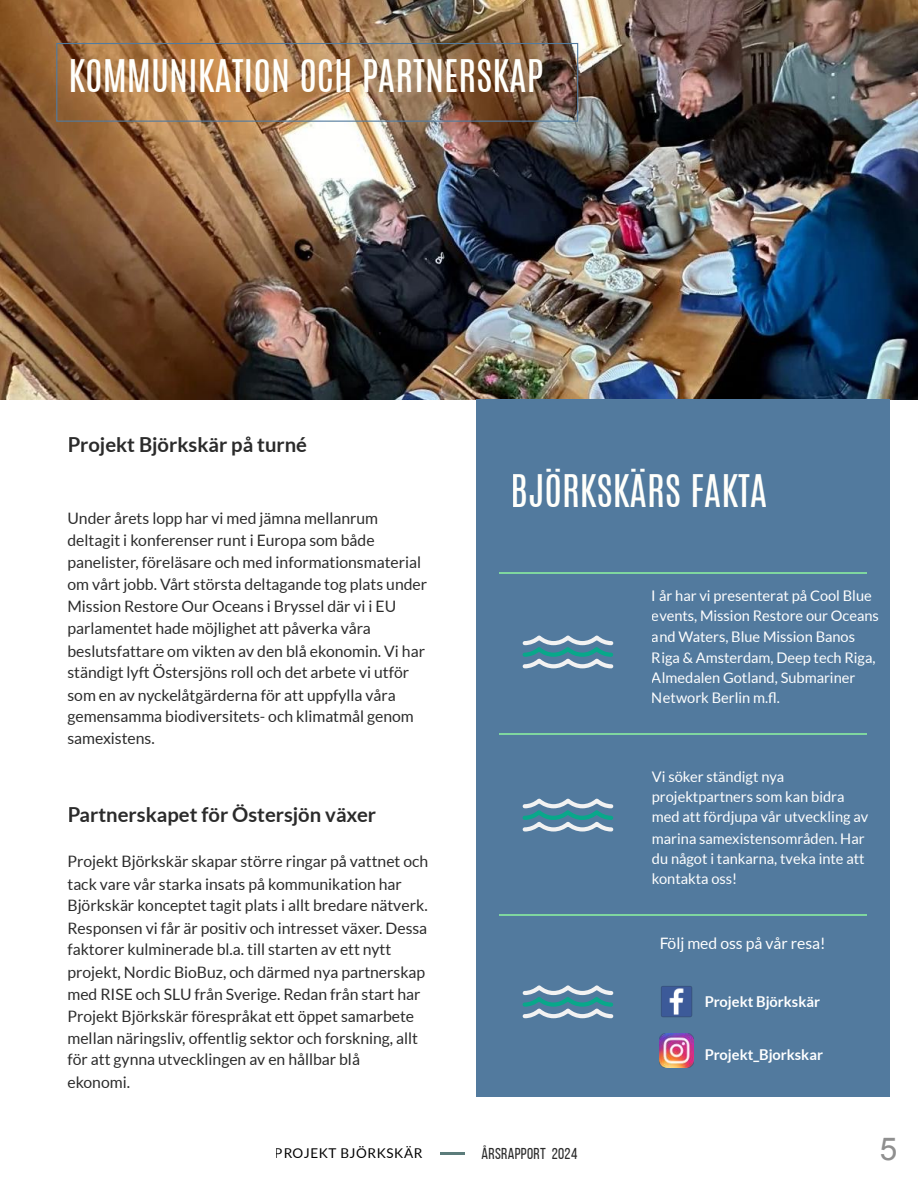
<style>
.page{position:relative;width:918px;height:1188px;background:#fff}
.page>*{position:absolute;margin:0;border:0;box-sizing:border-box;transform-origin:0 0}
.t1{font:38.25px "Antonio";color:#fffffb}
.t2{font:31.5px "Arial";color:#8f8f8f}
.t3{font:700 20.25px "Lato";color:#2b2b2b}
.t4{font:15.75px/22px "Lato";color:#2b2b2b}
.t5{font:15.75px "Lato";color:#fff}
.t6{font:15.75px "Bebas Neue";letter-spacing:.02em;color:#2b2b2b}
.t7{font:14.7px/20.4px "Lato";color:#fff}
.t8{font:700 14.7px "Lato";color:#fff}
.t9{font:13.5px "Lato";letter-spacing:.04em;color:#000}
</style>
<div class="page">
<img style="left:0;top:0;width:918px;height:399px">
<div style="left:476px;top:399px;width:414px;height:698px;background:#527a9e"></div>
<hr style="left:500px;top:914px;width:41px;height:1px;background:#7fd69f">
<hr style="left:541px;top:914px;width:42px;height:1px;background:#7fd69f">
<hr style="left:583px;top:914px;width:42px;height:1px;background:#7fd69f">
<hr style="left:625px;top:914px;width:41px;height:1px;background:#7fd69f">
<hr style="left:666px;top:914px;width:42px;height:1px;background:#7fd69f">
<hr style="left:708px;top:914px;width:42px;height:1px;background:#7fd69f">
<hr style="left:750px;top:914px;width:41px;height:1px;background:#7fd69f">
<hr style="left:791px;top:914px;width:42px;height:1px;background:#7fd69f">
<hr style="left:833px;top:914px;width:33px;height:1px;background:#7fd69f">
<div style="left:56px;top:43px;width:522px;height:79px;border:1px solid #527a9e"></div>
<hr style="left:500px;top:733px;width:41px;height:1px;background:#7fd69f">
<hr style="left:541px;top:733px;width:42px;height:1px;background:#7fd69f">
<hr style="left:583px;top:733px;width:42px;height:1px;background:#7fd69f">
<hr style="left:625px;top:733px;width:41px;height:1px;background:#7fd69f">
<hr style="left:666px;top:733px;width:42px;height:1px;background:#7fd69f">
<hr style="left:708px;top:733px;width:42px;height:1px;background:#7fd69f">
<hr style="left:750px;top:733px;width:41px;height:1px;background:#7fd69f">
<hr style="left:791px;top:733px;width:42px;height:1px;background:#7fd69f">
<hr style="left:833px;top:733px;width:33px;height:1px;background:#7fd69f">
<hr style="left:440px;top:1152px;width:25px;height:2px;background:#5c7c7b">
<hr style="left:500px;top:572px;width:41px;height:1px;background:#7fd69f">
<hr style="left:541px;top:572px;width:42px;height:1px;background:#7fd69f">
<hr style="left:583px;top:572px;width:42px;height:1px;background:#7fd69f">
<hr style="left:625px;top:572px;width:41px;height:1px;background:#7fd69f">
<hr style="left:666px;top:572px;width:42px;height:1px;background:#7fd69f">
<hr style="left:708px;top:572px;width:42px;height:1px;background:#7fd69f">
<hr style="left:750px;top:572px;width:41px;height:1px;background:#7fd69f">
<hr style="left:791px;top:572px;width:42px;height:1px;background:#7fd69f">
<hr style="left:833px;top:572px;width:33px;height:1px;background:#7fd69f">
<svg style="left:522px;top:635px;width:92px;height:34px"></svg>
<svg style="left:522px;top:798px;width:92px;height:34px"></svg>
<svg style="left:522px;top:985px;width:92px;height:34px"></svg>
<img style="left:660px;top:1034px;width:33px;height:34px">
<img style="left:661px;top:986px;width:32px;height:32px">
<h1 class="t1" style="left:69px;top:62px;width:476px">KOMMUNIKATION OCH PARTNERSKAP</h1>
<p class="t3" style="left:67px;top:433px;width:241px">Projekt Björkskär på turné</p>
<p class="t4" style="left:67px;top:507px;width:361px">Under årets lopp har vi med jämna mellanrum deltagit i konferenser runt i Europa som både panelister, föreläsare och med informationsmaterial om vårt jobb. Vårt största deltagande tog plats under Mission Restore Our Oceans i Bryssel där vi i EU parlamentet hade möjlighet att påverka våra beslutsfattare om vikten av den blå ekonomin. Vi har ständigt lyft Östersjöns roll och det arbete vi utför som en av nyckelåtgärderna för att uppfylla våra gemensamma biodiversitets- och klimatmål genom samexistens.</p>
<p class="t3" style="left:67px;top:803px;width:310px">Partnerskapet för Östersjön växer</p>
<p class="t4" style="left:67px;top:851px;width:362px">Projekt Björkskär skapar större ringar på vattnet och tack vare vår starka insats på kommunikation har Björkskär konceptet tagit plats i allt bredare nätverk.<br>Responsen vi får är positiv och intresset växer. Dessa faktorer kulminerade bl.a. till starten av ett nytt projekt, Nordic BioBuz, och därmed nya partnerskap med RISE och SLU från Sverige. Redan från start har Projekt Björkskär förespråkat ett öppet samarbete mellan näringsliv, offentlig sektor och forskning, allt för att gynna utvecklingen av en hållbar blå<br>ekonomi.</p>
<h1 class="t1" style="left:511px;top:477px;width:258px">BJÖRKSKÄRS FAKTA</h1>
<p class="t7" style="left:652px;top:586px;width:228px">I år har vi presenterat på Cool Blue events, Mission Restore our Oceans and Waters, Blue Mission Banos<br>Riga &amp; Amsterdam, Deep tech Riga,<br>Almedalen Gotland, Submariner<br>Network Berlin m.</p>
<p class="t7" style="left:777px;top:688px;width:5px">.</p>
<p class="t7" style="left:652px;top:767px;width:218px">Vi söker ständigt nya projektpartners som kan bidra med att fördjupa vår utveckling av marina samexistensområden. Har du något i tankarna, tveka inte att kontakta oss!</p>
<p class="t5" style="left:659px;top:934px;width:168px">Följ med oss på vår resa!</p>
<p class="t8" style="left:705px;top:993px;width:117px">Projekt Björkskär</p>
<p class="t8" style="left:705px;top:1046px;width:120px">Projekt_Bjorkskar</p>
<p class="t9" style="left:275px;top:1146px;width:149px">PROJEKT BJÖRKSKÄR</p>
<p class="t6" style="left:482px;top:1145px;width:97px">ÅRSRAPPORT 2024</p>
<h2 class="t2" style="left:880px;top:1131px;width:19px">5</h2>
</div>
